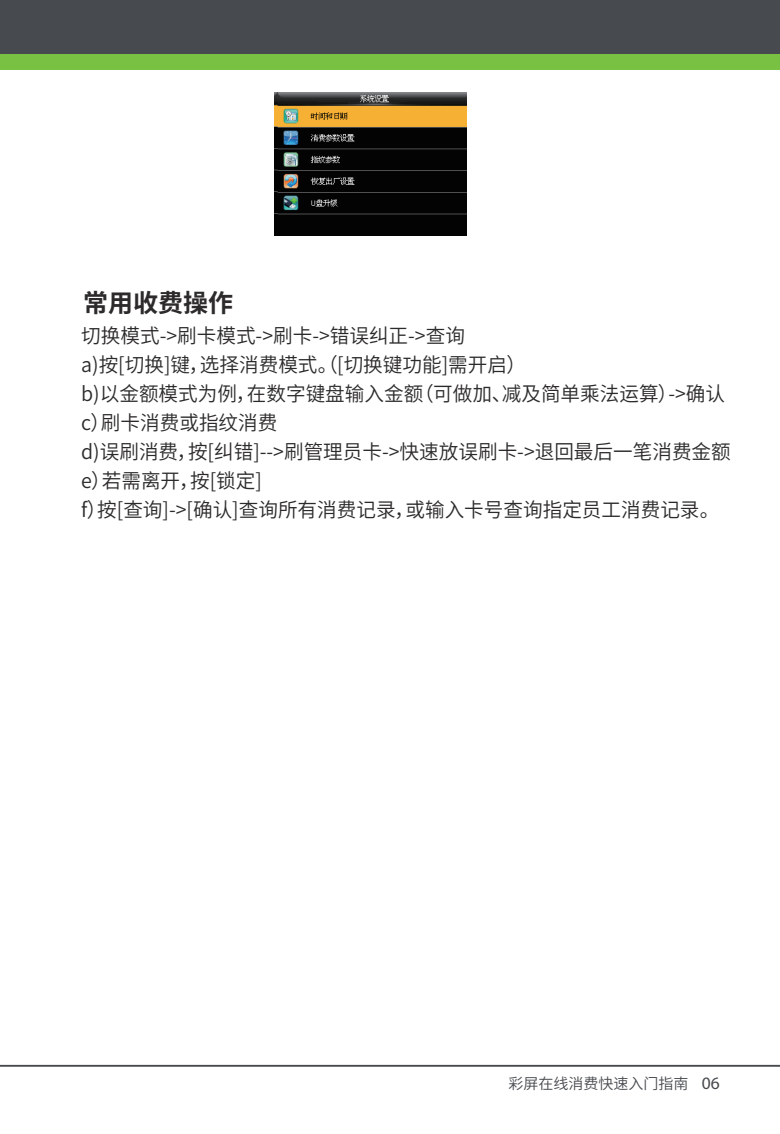
<style>
.page{position:relative;width:780px;height:1134px;background:#fff}
.page>*{position:absolute;margin:0;border:0;box-sizing:border-box;transform-origin:0 0}
.t1{font:700 25px "Source Han Sans CN";color:#2c2a2b}
.t2{font:20px/29px "Source Han Sans CN";color:#2c2a2b}
.t3{font:15px "Source Han Sans CN";color:#474a4e}
.s1{font-family:"Myriad Pro";font-size:17.5px}
</style>
<div class="page">
<div style="left:0;top:47px;width:780px;height:23px;background:#79c142"></div>
<div style="left:0;top:0;width:780px;height:53px;background:#474a4e"></div>
<hr style="left:0;top:1065px;width:780px;height:2px;background:#474a4e">
<img style="left:275px;top:92px;width:191px;height:144px">
<p class="t1" style="left:83px;top:288px;width:151px">常用收费操作</p>
<p class="t2" style="left:81px;top:321px;width:651px">切换模式-&gt;刷卡模式-&gt;刷卡-&gt;错误纠正-&gt;查询<br>a)按[切换]键，选择消费模式。（[切换键功能]需开启）<br>b)以金额模式为例，在数字键盘输入金额（可做加、减及简单乘法运算）-&gt;确认c）刷卡消费或指纹消费<br>d)误刷消费，按[纠错]--&gt;刷管理员卡-&gt;快速放误刷卡-&gt;退回最后一笔消费金额e）若需离开，按[锁定]<br>f）按[查询]-&gt;[确认]查询所有消费记录，或输入卡号查询指定员工消费记录。</p>
<p class="t3" style="left:508px;top:1075px;width:213px">彩屏在线消费快速入门指南 <span class="s1">06</span></p>
</div>
